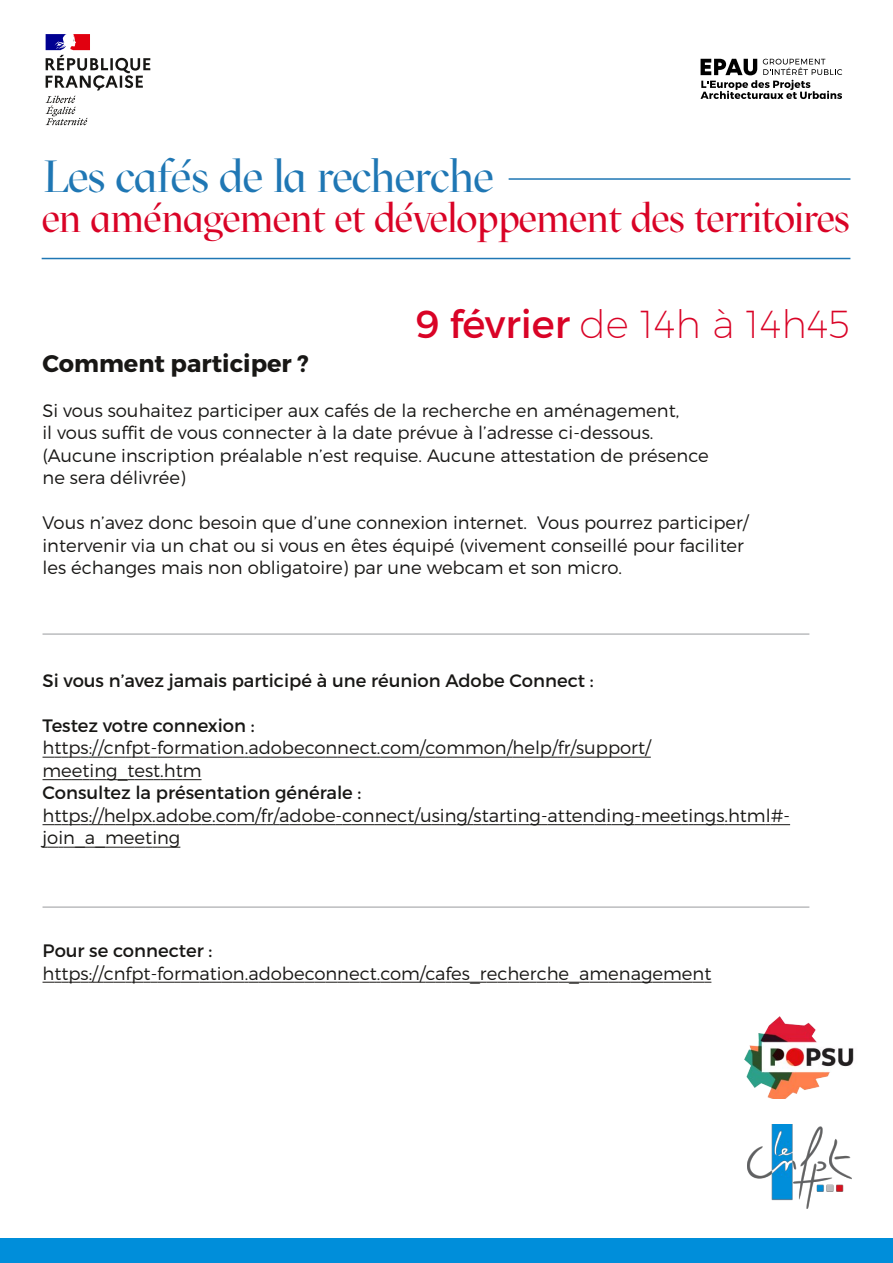
<style>
.page{position:relative;width:893px;height:1263px;background:#fff}
.page>*{position:absolute;margin:0;border:0;box-sizing:border-box;transform-origin:0 0}
.t1{font:45px "MAZIUSREVIEW20.09";color:#1f77b4}
.t2{font:40.5px "MAZIUSREVIEW20.09";color:#d90326}
.t3{font:39px "Trueno Ult Lt";color:#d90326}
.t4{font:24px "Trueno Bd";color:#181715}
.t5{font:18px/22.5px "Trueno Lt";color:#181715}
.t6{font:18px "Trueno Rg";color:#181715}
.s1{font-family:"Trueno Rg"}
</style>
<div class="page">
<svg style="left:43px;top:757px;width:608px;height:1px"></svg>
<svg style="left:43px;top:779px;width:159px;height:1px"></svg>
<svg style="left:43px;top:824px;width:747px;height:1px"></svg>
<svg style="left:43px;top:847px;width:137px;height:1px"></svg>
<svg style="left:43px;top:982px;width:668px;height:1px"></svg>
<hr style="left:43px;top:633px;width:766px;height:2px;background:#bbbcbe">
<hr style="left:43px;top:906px;width:766px;height:2px;background:#bbbcbe">
<div style="left:0;top:1238px;width:893px;height:25px;background:#008eda"></div>
<img style="left:748px;top:1125px;width:103px;height:83px">
<img style="left:745px;top:1016px;width:109px;height:83px">
<hr style="left:509px;top:178px;width:341px;height:2px;background:#1f77b4">
<hr style="left:42px;top:258px;width:808px;height:1px;background:#1f77b4">
<svg style="left:700px;top:59px;width:142px;height:40px"></svg>
<svg style="left:46px;top:34px;width:104px;height:56px"></svg>
<svg style="left:46px;top:96px;width:42px;height:29px"></svg>
<h1 class="t1" style="left:42px;top:149px;width:452px">Les cafés de la recherche</h1>
<h2 class="t2" style="left:42px;top:194px;width:809px">en aménagement et développement des territoires</h2>
<h3 class="t3" style="left:416px;top:300px;width:436px"><span class="s1">9 février</span> de 14h à 14h45</h3>
<h3 class="t4" style="left:43px;top:348px;width:268px">Comment participer ?</h3>
<p class="t5" style="left:43px;top:398px;width:668px">Si vous souhaitez participer aux cafés de la recherche en aménagement,<br>il vous suffit de vous connecter à la date prévue à l’adresse ci-dessous. (Aucune inscription préalable n’est requise. Aucune attestation de présence ne sera délivrée)</p>
<p class="t5" style="left:43px;top:511px;width:708px">Vous n’avez donc besoin que d’une connexion internet. Vous pourrez participer/ intervenir via un chat ou si vous en êtes équipé (vivement conseillé pour faciliter les échanges mais non obligatoire) par une webcam et son micro.</p>
<p class="t6" style="left:43px;top:669px;width:553px">Si vous n’avez jamais participé à une réunion Adobe Connect :</p>
<p class="t6" style="left:43px;top:714px;width:214px">Testez votre connexion :</p>
<p class="t5" style="left:43px;top:736px;width:610px">https://cnfpt-formation.adobeconnect.com/common/help/fr/support/ meeting_test.htm</p>
<p class="t6" style="left:43px;top:781px;width:320px">Consultez la présentation générale :</p>
<p class="t5" style="left:43px;top:803px;width:749px">https://helpx.adobe.com/fr/adobe-connect/using/starting-attending-meetings.html#- join_a_meeting</p>
<p class="t6" style="left:43px;top:939px;width:171px">Pour se connecter :</p>
<p class="t5" style="left:43px;top:961px;width:670px">https://cnfpt-formation.adobeconnect.com/cafes_recherche_amenagement</p>
</div>
